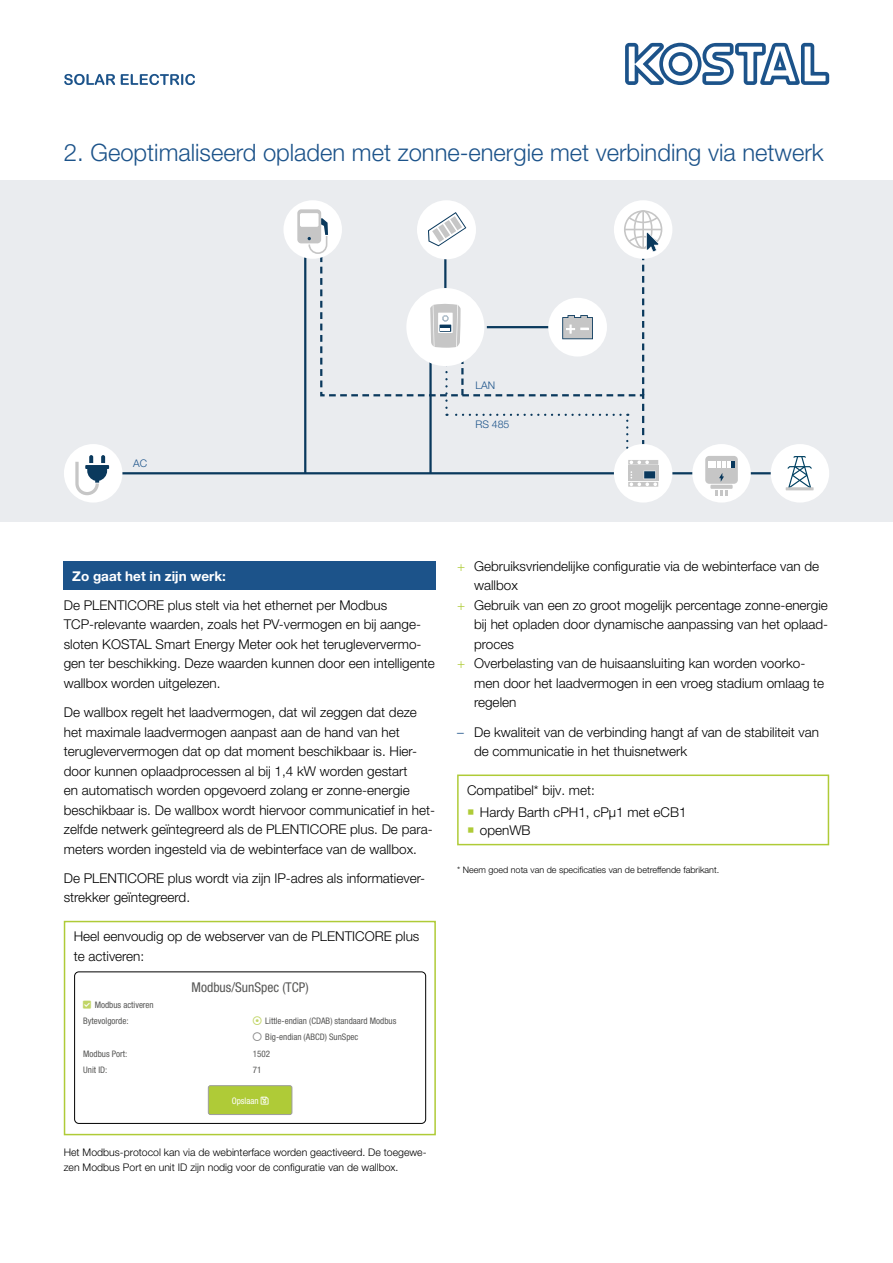
<style>
.page{position:relative;width:893px;height:1263px;background:#fff}
.page>*{position:absolute;margin:0;border:0;box-sizing:border-box;transform-origin:0 0}
.t1{font:300 24px "Helvetica Neue LT Pro";color:#1c538a}
.t2{font:300 13.5px/19.5px "Helvetica Neue LT Pro";color:#000}
.t3{font:700 13.5px "Helvetica Neue LT Pro";color:#fff}
.t4{font:condensed 13.5px "Helvetica Neue LT Pro";color:#575756}
.t5{font:300 10.5px/15px "Helvetica Neue LT Pro";color:#000}
.t6{font:300 10.5px "Helvetica Neue LT Pro";color:#1c538a}
.t7{font:condensed 9px/16.2px "Helvetica Neue LT Pro";color:#575756}
.t8{font:300 9px "Helvetica Neue LT Pro";color:#000}
.t9{font:condensed 9px "Helvetica Neue LT Pro";color:#fff}
.s1{color:#c1d566}
.s2{color:#878787}
.s3{color:#afcb37}
.s4{color:#1c538a}
</style>
<div class="page">
<div style="left:0;top:181px;width:893px;height:341px;background:#eaecef"></div>
<svg style="left:625px;top:43px;width:204px;height:42px"></svg>
<svg style="left:64px;top:74px;width:51px;height:11px"></svg>
<svg style="left:121px;top:74px;width:74px;height:11px"></svg>
<div style="left:64px;top:561px;width:372px;height:29px;background:#1c538a"></div>
<div style="left:457px;top:774px;width:372px;height:71px;border:2px solid #afcb37"></div>
<hr style="left:429px;top:331px;width:3px;height:142px;background:#0a395d">
<hr style="left:304px;top:249px;width:2px;height:224px;background:#0a395d">
<hr style="left:93px;top:472px;width:688px;height:2px;background:#0a395d">
<div style="left:692px;top:444px;width:59px;height:58px;background:#fff;border-radius:50%"></div>
<div style="left:705px;top:456px;width:33px;height:28px;background:#c6c6c6;border-radius:4px"></div>
<hr style="left:710px;top:485px;width:23px;height:4px;background:#c6c6c6">
<svg style="left:715px;top:490px;width:13px;height:5px"></svg>
<svg style="left:708px;top:462px;width:27px;height:20px"></svg>
<div style="left:614px;top:200px;width:58px;height:59px;background:#fff;border-radius:50%"></div>
<div style="left:624px;top:210px;width:38px;height:39px;border:2px solid #c6c6c6;border-radius:50%"></div>
<div style="left:634px;top:210px;width:19px;height:39px;border:2px solid #c6c6c6;border-radius:50%"></div>
<hr style="left:625px;top:229px;width:37px;height:1px;background:#c6c6c6">
<hr style="left:642px;top:211px;width:2px;height:37px;background:#c6c6c6">
<div style="left:614px;top:444px;width:58px;height:58px;background:#fff;border-radius:50%"></div>
<div style="left:628px;top:466px;width:30px;height:15px;background:#c6c6c6"></div>
<svg style="left:628px;top:471px;width:30px;height:16px"></svg>
<div style="left:283px;top:200px;width:59px;height:59px;background:#fff;border-radius:50%"></div>
<div style="left:297px;top:209px;width:24px;height:34px;background:#c6c6c6;border-radius:4px"></div>
<div style="left:300px;top:213px;width:19px;height:14px;background:#fff;border-radius:2px"></div>
<div style="left:64px;top:444px;width:58px;height:58px;background:#fff;border-radius:50%"></div>
<svg style="left:74px;top:455px;width:35px;height:42px"></svg>
<div style="left:417px;top:200px;width:59px;height:59px;background:#fff;border-radius:50%"></div>
<div style="left:771px;top:444px;width:58px;height:58px;background:#fff;border-radius:50%"></div>
<svg style="left:787px;top:456px;width:25px;height:31px"></svg>
<hr style="left:786px;top:487px;width:28px;height:3px;background:#c6c6c6">
<svg style="left:308px;top:212px;width:351px;height:253px"></svg>
<div style="left:64px;top:921px;width:372px;height:214px;border:2px solid #afcb37"></div>
<div style="left:208px;top:1086px;width:84px;height:28px;background:#afcb37;border-radius:2px"></div>
<div style="left:208px;top:1085px;width:84px;height:30px;border:1px solid #9d9d9c;border-radius:2px"></div>
<div style="left:74px;top:972px;width:352px;height:151px;border:1px solid #000;border-radius:4px"></div>
<h1 class="t1" style="left:64px;top:138px;width:761px">2. Geoptimaliseerd opladen met zonne-energie met verbinding via netwerk</h1>
<p class="t6" style="left:475px;top:379px;width:21px">LAN</p>
<p class="t6" style="left:133px;top:457px;width:16px">AC</p>
<p class="t6" style="left:475px;top:418px;width:36px">RS 485</p>
<p class="t3" style="left:72px;top:567px;width:155px">Zo gaat het in zijn werk:</p>
<p class="t2" style="left:64px;top:595px;width:373px">De PLENTICORE plus stelt via het ethernet per Modbus TCP-relevante waarden, zoals het PV-vermogen en bij aange&shy;sloten KOSTAL Smart Energy Meter ook het terugleververmo&shy;gen ter beschikking. Deze waarden kunnen door een intelligente wallbox worden uitgelezen.</p>
<p class="t2" style="left:64px;top:702px;width:373px">De wallbox regelt het laadvermogen, dat wil zeggen dat deze het maximale laadvermogen aanpast aan de hand van het terugleververmogen dat op dat moment beschikbaar is. Hier&shy;door kunnen oplaadprocessen al bij 1,4 kW worden gestart<br>en automatisch worden opgevoerd zolang er zonne-energie beschikbaar is. De wallbox wordt hiervoor communicatief in het&shy;zelfde netwerk geïntegreerd als de PLENTICORE plus. De para&shy;meters worden ingesteld via de webinterface van de wallbox.</p>
<p class="t2" style="left:64px;top:868px;width:363px">De PLENTICORE plus wordt via zijn IP-adres als informatiever&shy;strekker geïntegreerd.</p>
<p class="t2" style="left:74px;top:926px;width:347px">Heel eenvoudig op de webserver van de PLENTICORE plus te activeren:</p>
<p class="t4" style="left:192px;top:979px;width:118px">Modbus/SunSpec (TCP)</p>
<p class="t7" style="left:83px;top:996px;width:72px"><span class="s1">▲❑◆</span> Modbus activeren<br>Bytevolgorde:</p>
<p class="t7" style="left:253px;top:1013px;width:145px"><span class="s1">□▼●</span> Little-endian (CDAB) standaard Modbus</p>
<p class="t7" style="left:253px;top:1029px;width:107px"><span class="s2">●</span> Big-endian (ABCD) SunSpec</p>
<p class="t7" style="left:83px;top:1045px;width:45px">Modbus Port:</p>
<p class="t7" style="left:253px;top:1045px;width:19px">1502</p>
<p class="t7" style="left:83px;top:1061px;width:26px">Unit ID:</p>
<p class="t7" style="left:253px;top:1061px;width:10px">71</p>
<p class="t9" style="left:232px;top:1095px;width:28px">Opslaan</p>
<p class="t5" style="left:64px;top:1144px;width:364px">Het Modbus-protocol kan via de webinterface worden geactiveerd. De toegewe&shy;zen Modbus Port en unit ID zijn nodig voor de configuratie van de wallbox.</p>
<p class="t2" style="left:457px;top:556px;width:364px"><span class="s3">+</span> Gebruiksvriendelijke configuratie via de webinterface van de</p>
<p class="t2" style="left:474px;top:575px;width:45px">wallbox</p>
<p class="t2" style="left:457px;top:595px;width:372px"><span class="s3">+</span> Gebruik van een zo groot mogelijk percentage zonne-energie</p>
<p class="t2" style="left:474px;top:614px;width:356px">bij het opladen door dynamische aanpassing van het oplaad-</p>
<p class="t2" style="left:474px;top:634px;width:41px">proces</p>
<p class="t2" style="left:457px;top:653px;width:350px"><span class="s3">+</span> Overbelasting van de huisaansluiting kan worden voorko-</p>
<p class="t2" style="left:474px;top:673px;width:352px">men door het laadvermogen in een vroeg stadium omlaag te</p>
<p class="t2" style="left:474px;top:692px;width:44px">regelen</p>
<p class="t2" style="left:474px;top:722px;width:346px;text-indent:-17px"><span class="s4">–</span> De kwaliteit van de verbinding hangt af van de stabiliteit van de communicatie in het thuisnetwerk</p>
<p class="t2" style="left:480px;top:779px;width:208px;line-height:22.2px;text-indent:-13px">Compatibel* bijv. met:<br>Hardy Barth cPH1, cPµ1 met eCB1</p>
<p class="t2" style="left:480px;top:820px;width:52px">openWB</p>
<p class="t8" style="left:457px;top:864px;width:264px">* Neem goed nota van de specificaties van de betreffende fabrikant.</p>
</div>
